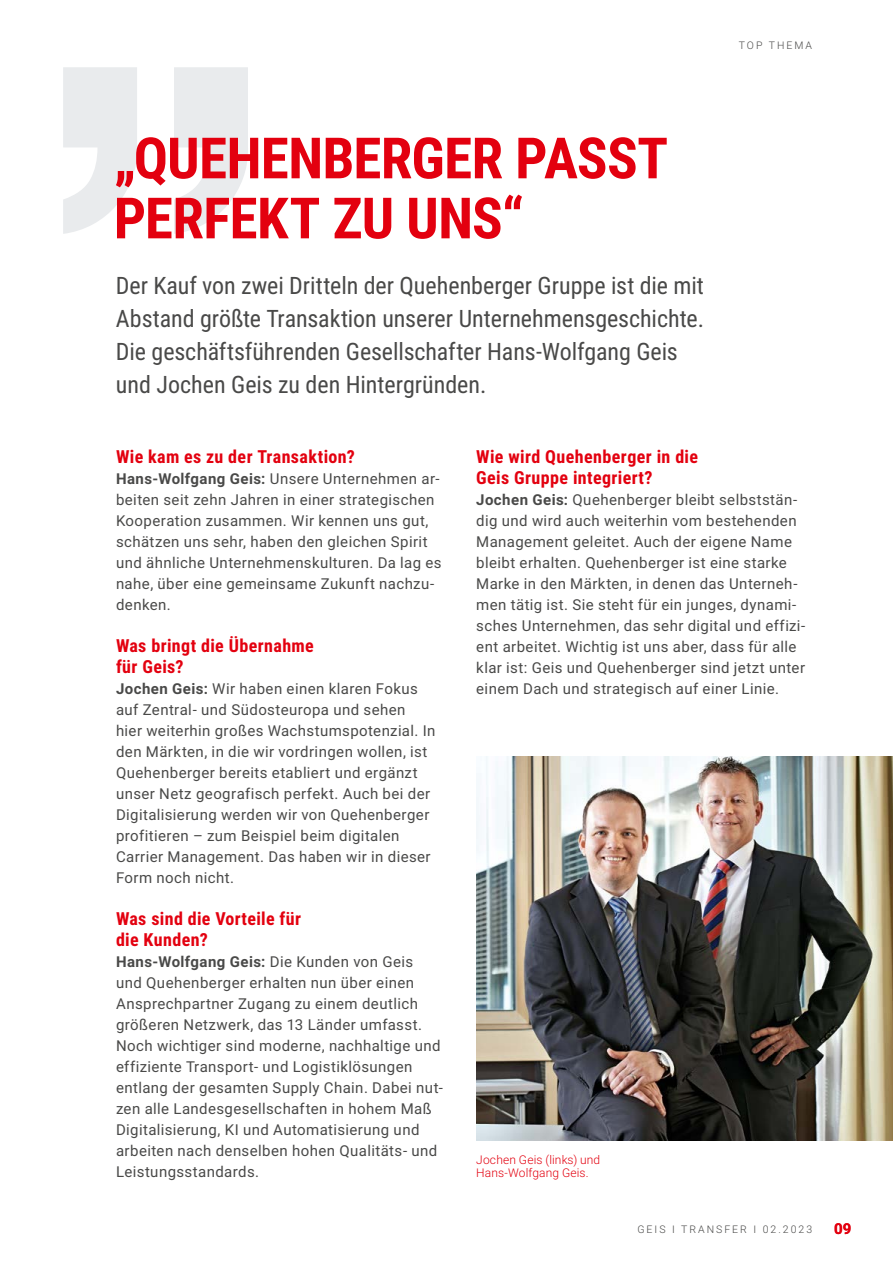
<style>
.page{position:relative;width:893px;height:1263px;background:#fff}
.page>*{position:absolute;margin:0;border:0;box-sizing:border-box;transform-origin:0 0}
.t1{font:700 57px/60px "Roboto Condensed";letter-spacing:-.01em;color:#e3000f}
.t2{font:24px/33px "Roboto Condensed";color:#494948}
.t3{font:700 18px/21px "Roboto Condensed";letter-spacing:.02em;color:#e3000f}
.t4{font:15px/21px "Roboto";letter-spacing:.03em;color:#494948}
.t5{font:700 15px "Roboto";color:#e3000f}
.t6{font:300 12px/13.5px "Roboto";letter-spacing:.01em;color:#e3000f}
.t7{font:300 10.5px "Roboto";letter-spacing:.19em;color:#494948}
.s1{font-weight:700}
</style>
<div class="page">
<svg style="left:63px;top:67px;width:185px;height:167px"></svg>
<img style="left:476px;top:757px;width:417px;height:383px">
<h1 class="t1" style="left:114px;top:126px;width:556px">„QUEHENBERGER PASST<br>PERFEKT ZU UNS“</h1>
<h2 class="t2" style="left:116px;top:268px;width:590px">Der Kauf von zwei Dritteln der Quehenberger Gruppe ist die mit Abstand größte Transaktion unserer Unternehmensgeschichte.<br>Die geschäftsführenden Gesellschafter Hans-Wolfgang Geis und Jochen Geis zu den Hintergründen.</h2>
<p class="t7" style="left:739px;top:38px;width:75px">TOP THEMA</p>
<p class="t3" style="left:116px;top:445px;width:240px">Wie kam es zu der Transaktion?</p>
<p class="t4" style="left:116px;top:467px;width:327px"><span class="s1">Hans-Wolfgang Geis:</span> Unsere Unternehmen ar&shy;beiten seit zehn Jahren in einer strategischen Kooperation zusammen. Wir kennen uns gut, schätzen uns sehr, haben den gleichen Spirit und ähnliche Unternehmenskulturen. Da lag es nahe, über eine gemeinsame Zukunft nachzu&shy;denken.</p>
<p class="t3" style="left:116px;top:634px;width:199px">Was bringt die Übernahme für Geis?</p>
<p class="t4" style="left:116px;top:677px;width:321px"><span class="s1">Jochen Geis:</span> Wir haben einen klaren Fokus auf Zentral- und Südosteuropa und sehen<br>hier weiterhin großes Wachstumspotenzial. In den Märkten, in die wir vordringen wollen, ist Quehenberger bereits etabliert und ergänzt unser Netz geografisch perfekt. Auch bei der Digitalisierung werden wir von Quehenberger profitieren – zum Beispiel beim digitalen Carrier Management. Das haben wir in dieser Form noch nicht.</p>
<p class="t3" style="left:116px;top:907px;width:187px">Was sind die Vorteile für die Kunden?</p>
<p class="t4" style="left:116px;top:950px;width:328px"><span class="s1">Hans-Wolfgang Geis:</span> Die Kunden von Geis<br>und Quehenberger erhalten nun über einen Ansprechpartner Zugang zu einem deutlich größeren Netzwerk, das 13 Länder umfasst.<br>Noch wichtiger sind moderne, nachhaltige und effiziente Transport- und Logistiklösungen entlang der gesamten Supply Chain. Dabei nut&shy;zen alle Landesgesellschaften in hohem Maß Digitalisierung, KI und Automatisierung und arbeiten nach denselben hohen Qualitäts- und Leistungsstandards.</p>
<p class="t3" style="left:476px;top:445px;width:223px">Wie wird Quehenberger in die<br>Geis Gruppe integriert?</p>
<p class="t4" style="left:476px;top:488px;width:331px"><span class="s1">Jochen Geis:</span> Quehenberger bleibt selbststän&shy;dig und wird auch weiterhin vom bestehenden Management geleitet. Auch der eigene Name bleibt erhalten. Quehenberger ist eine starke Marke in den Märkten, in denen das Unterneh&shy;men tätig ist. Sie steht für ein junges, dynami&shy;sches Unternehmen, das sehr digital und effizi&shy;ent arbeitet. Wichtig ist uns aber, dass für alle klar ist: Geis und Quehenberger sind jetzt unter einem Dach und strategisch auf einer Linie.</p>
<p class="t6" style="left:476px;top:1152px;width:126px">Jochen Geis (links) und<br>Hans-Wolfgang Geis.</p>
<p class="t7" style="left:637px;top:1221px;width:176px">GEIS I TRANSFER I 02.2023</p>
<p class="t5" style="left:834px;top:1218px;width:19px">09</p>
</div>
